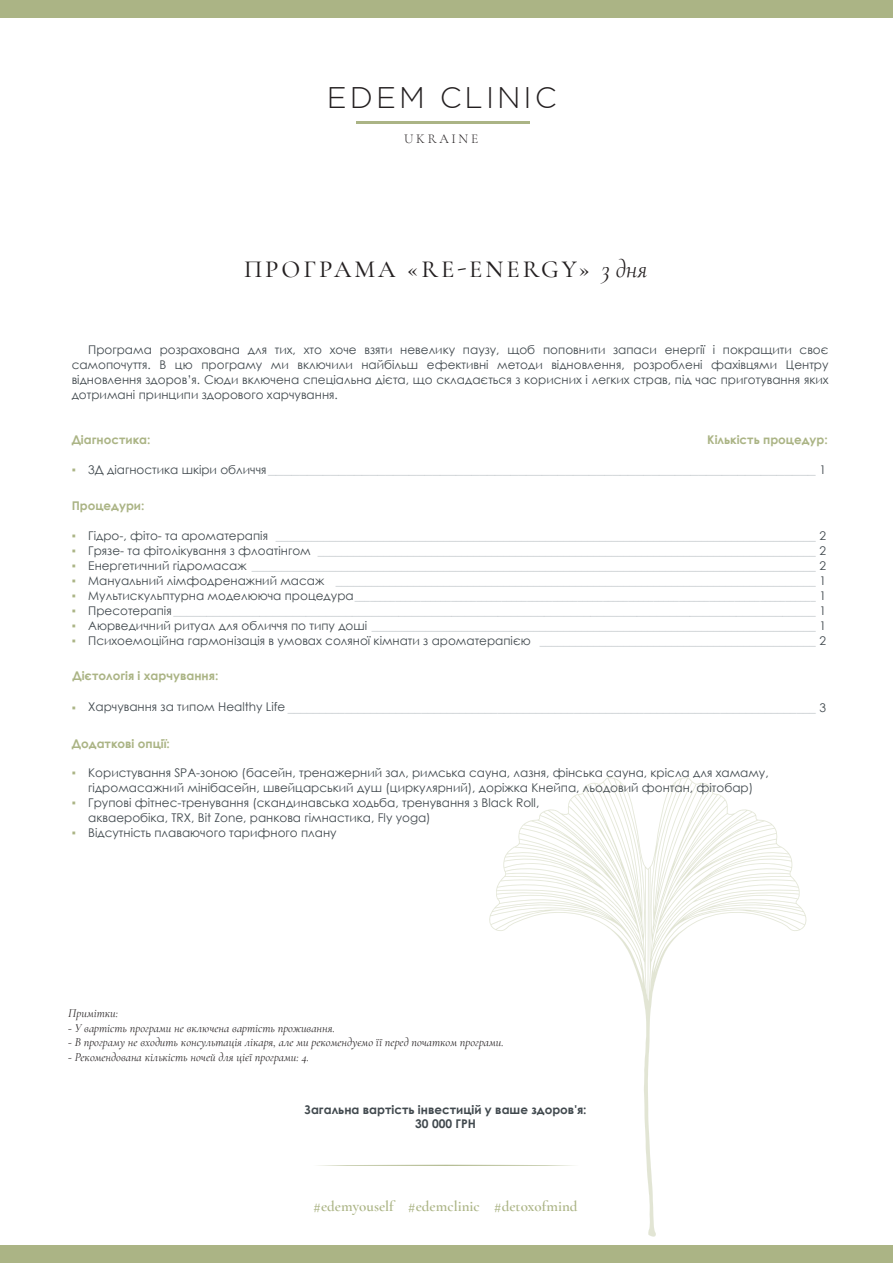
<style>
.page{position:relative;width:893px;height:1263px;background:#fff}
.page>*{position:absolute;margin:0;border:0;box-sizing:border-box;transform-origin:0 0}
.t1{font:300 29.7px "Gotham Pro";letter-spacing:.1em;color:#231f20}
.t2{font:500 24.6px "Cormorant Garamond";letter-spacing:.12em;color:#231f20}
.t3{font:600 15px "Cormorant Garamond";color:#abb485}
.t4{font:300 13.5px "Cormorant Garamond";letter-spacing:.2em;color:#231f20}
.t5{font:12px/15px "Century Gothic";color:#41494e;text-align:justify}
.t6{font:12px "Century Gothic";color:#b5bbc0}
.t7{font:italic 12px "Cormorant Garamond";color:#231f20}
.t8{font:12px "Century Gothic";color:#b5bbc0;scale:.84 1}
.t9{font:12px "Century Gothic";color:#b5bbc0;scale:1.06 1}
.t10{font:12px "Century Gothic";color:#b5bbc0;scale:1.1 1}
.t11{font:12px "Century Gothic";color:#b5bbc0;scale:1.3 1}
.t12{font:700 12px "Century Gothic";color:#abb485}
.t13{font:700 12px/14.4px "Century Gothic";color:#41494e;text-align:center}
.s1{font-weight:400;font-style:italic}
.s2{font-weight:700;color:#abb485}
.s3{color:#41494e}
.s4{color:#b5bbc0}
</style>
<div class="page">
<svg style="left:489px;top:777px;width:317px;height:460px"></svg>
<hr style="left:356px;top:121px;width:174px;height:3px;background:#abb485">
<div style="left:0;top:1245px;width:893px;height:18px;background:#abb485"></div>
<div style="left:0;top:0;width:893px;height:17px;background:#abb485"></div>
<svg style="left:318px;top:1165px;width:261px;height:1px"></svg>
<h1 class="t1" style="left:327px;top:82px;width:231px">EDEM CLINIC</h1>
<p class="t4" style="left:404px;top:130px;width:76px">UKRAINE</p>
<h2 class="t2" style="left:244px;top:254px;width:405px">ПРОГРАМА «RE-ENERGY» <span class="s1">3 дня</span></h2>
<p class="t5" style="left:72px;top:342px;width:758px;text-indent:16px">Програма розрахована для тих, хто хоче взяти невелику паузу, щоб поповнити запаси енергії і покращити своє самопочуття. В цю програму ми включили найбільш ефективні методи відновлення, розроблені фахівцями Центру відновлення здоров’я. Сюди включена спеціальна дієта, що складається з корисних і легких страв, під час приготування яких дотримані принципи здорового харчування.</p>
<p class="t12" style="left:72px;top:430px;width:80px">Діагностика:</p>
<p class="t12" style="left:707px;top:430px;width:122px">Кількість процедур:</p>
<p class="t11" style="left:72px;top:461px;width:582px"><span class="s2">▪</span> <span class="s3">3Д діагностика шкіри обличчя</span>______________________________________________________________________ <span class="s3">1</span></p>
<p class="t12" style="left:72px;top:496px;width:74px">Процедури:</p>
<p class="t6" style="left:72px;top:527px;width:756px"><span class="s2">▪</span> <span class="s3">Гідро-, фіто- та ароматерапія</span> __________________________________________________________________________________________ <span class="s3">2</span></p>
<p class="t6" style="left:72px;top:542px;width:756px"><span class="s2">▪</span> <span class="s3">Грязе- та фітолікування з флоатінгом</span> ___________________________________________________________________________________ <span class="s3">2</span></p>
<p class="t6" style="left:72px;top:557px;width:756px"><span class="s2">▪</span> <span class="s3">Енергетичний гідромасаж</span> ______________________________________________________________________________________________ <span class="s3">2</span></p>
<p class="t6" style="left:72px;top:572px;width:756px"><span class="s2">▪</span> <span class="s3">Мануальний лімфодренажний масаж</span> ________________________________________________________________________________ <span class="s3">1</span></p>
<p class="t8" style="left:72px;top:587px;width:900px"><span class="s2">▪</span> <span class="s3">Мультискульптурна моделююча процедура</span>___________________________________________________________________________________________ <span class="s3">1</span></p>
<p class="t10" style="left:72px;top:602px;width:687px"><span class="s2">▪</span> <span class="s3">Пресотерапія</span> _________________________________________________________________________________________________ <span class="s3">1</span></p>
<p class="t6" style="left:72px;top:617px;width:756px"><span class="s2">▪</span> <span class="s3">Аюрведичний ритуал для обличчя по типу доші</span> __________________________________________________________________________ <span class="s3">1</span></p>
<p class="t5" style="left:72px;top:633px;width:756px"><span class="s2">▪</span> Психоемоційна гармонізація в умовах соляної кімнати з ароматерапією <span class="s4">______________________________________________</span> 2</p>
<p class="t12" style="left:72px;top:667px;width:148px">Дієтологія і харчування:</p>
<p class="t9" style="left:72px;top:699px;width:713px"><span class="s2">▪</span> <span class="s3">Харчування за типом Healthy Life</span> ___________________________________________________________________________________ <span class="s3">3</span></p>
<p class="t12" style="left:72px;top:734px;width:99px">Додаткові опції:</p>
<p class="t5" style="left:72px;top:765px;width:698px;line-height:14.4px;text-align:center"><span class="s2">▪</span> Користування SPA-зоною (басейн, тренажерний зал, римська сауна, лазня, фінська сауна, крісла для хамаму, гідромасажний мінібасейн, швейцарський душ (циркулярний), доріжка Кнейпа, льодовий фонтан, фітобар)</p>
<p class="t5" style="left:72px;top:825px;width:267px"><span class="s2">▪</span> Відсутність плаваючого тарифного плану</p>
<p class="t5" style="left:88px;top:795px;width:453px;line-height:14.4px;text-indent:-17px"><span class="s2">▪</span> Групові фітнес-тренування (скандинавська ходьба, тренування з Black Roll, акваеробіка, TRX, Bit Zone, ранкова гімнастика, Fly yoga)</p>
<p class="t7" style="left:68px;top:1006px;width:51px">Примітки:</p>
<p class="t7" style="left:68px;top:1021px;width:268px">- У вартість програми не включена вартість проживання.</p>
<p class="t7" style="left:68px;top:1035px;width:437px">- В програму не входить консультація лікаря, але ми рекомендуємо її перед початком програми.</p>
<p class="t7" style="left:68px;top:1050px;width:242px">- Рекомендована кількість ночей для цієї програми: 4.</p>
<p class="t13" style="left:305px;top:1102px;width:284px">Загальна вартість інвестицій у ваше здоров'я:<br>30 000 ГРН</p>
<p class="t3" style="left:313px;top:1197px;width:266px">#edemyouself #edemclinic #detoxofmind</p>
</div>
